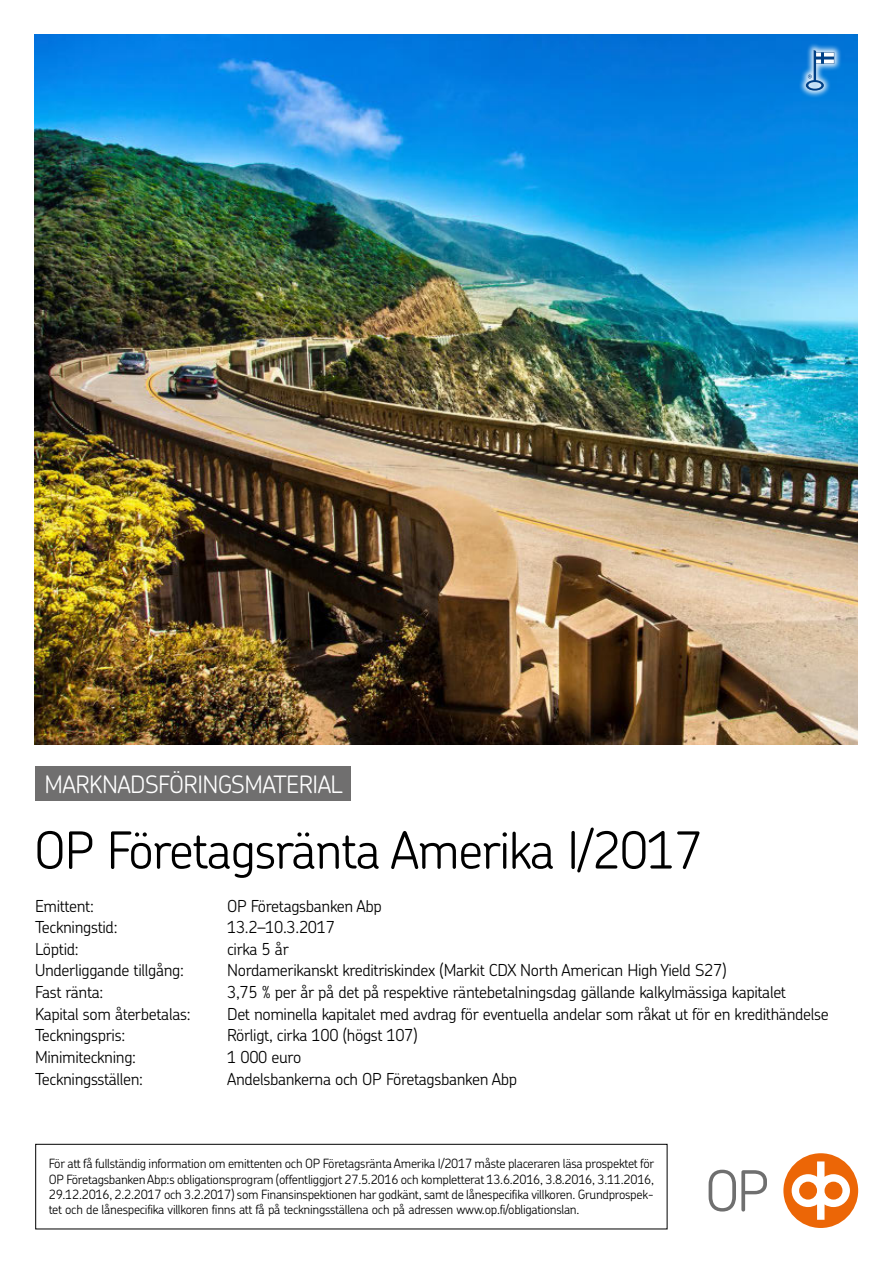
<style>
.page{position:relative;width:893px;height:1263px;background:#fff}
.page>*{position:absolute;margin:0;border:0;box-sizing:border-box;transform-origin:0 0}
.t1{font:300 51px "OP Chevin Pro";letter-spacing:-.025em;color:#000}
.t2{font:300 24px "OP Chevin Pro";letter-spacing:-.025em;color:#fff}
.t3{font:300 16.5px "OP Chevin Pro";letter-spacing:-.02em;color:#000}
.t4{font:300 12.75px/15.3px "OP Chevin Pro";letter-spacing:-.02em;color:#000;text-align:justify}
</style>
<div class="page">
<div style="left:35px;top:1144px;width:632px;height:85px;border:1px solid #000"></div>
<svg style="left:709px;top:1170px;width:58px;height:41px"></svg>
<div style="left:783px;top:1153px;width:75px;height:75px;background:#ec6606;border-radius:50%"></div>
<svg style="left:792px;top:1161px;width:58px;height:59px"></svg>
<img style="left:34px;top:34px;width:824px;height:710px">
<div style="left:798px;top:43px;width:44px;height:55px;background:#fff;opacity:.84"></div>
<svg style="left:806px;top:50px;width:28px;height:41px"></svg>
<div style="left:35px;top:766px;width:316px;height:34px;background:#706f6f"></div>
<h2 class="t2" style="left:45px;top:768px;width:300px">MARKNADSFÖRINGSMATERIAL</h2>
<h1 class="t1" style="left:34px;top:816px;width:670px">OP Företagsränta Amerika I/2017</h1>
<p class="t3" style="left:35px;top:894px;width:60px">Emittent:</p>
<p class="t3" style="left:227px;top:894px;width:156px">OP Företagsbanken Abp</p>
<p class="t3" style="left:35px;top:916px;width:84px">Teckningstid:</p>
<p class="t3" style="left:227px;top:916px;width:109px">13.2–10.3.2017</p>
<p class="t3" style="left:35px;top:938px;width:45px">Löptid:</p>
<p class="t3" style="left:227px;top:938px;width:63px">cirka 5 år</p>
<p class="t3" style="left:35px;top:959px;width:150px">Underliggande tillgång:</p>
<p class="t3" style="left:227px;top:959px;width:501px">Nordamerikanskt kreditriskindex (Markit CDX North American High Yield S27)</p>
<p class="t3" style="left:35px;top:981px;width:70px">Fast ränta:</p>
<p class="t3" style="left:227px;top:981px;width:561px">3,75 % per år på det på respektive räntebetalningsdag gällande kalkylmässiga kapitalet</p>
<p class="t3" style="left:35px;top:1003px;width:157px">Kapital som återbetalas:</p>
<p class="t3" style="left:227px;top:1003px;width:603px">Det nominella kapitalet med avdrag för eventuella andelar som råkat ut för en kredithändelse</p>
<p class="t3" style="left:35px;top:1024px;width:92px">Teckningspris:</p>
<p class="t3" style="left:227px;top:1024px;width:192px">Rörligt, cirka 100 (högst 107)</p>
<p class="t3" style="left:35px;top:1046px;width:103px">Minimiteckning:</p>
<p class="t3" style="left:227px;top:1046px;width:76px">1 000 euro</p>
<p class="t3" style="left:35px;top:1067px;width:110px">Teckningsställen:</p>
<p class="t3" style="left:227px;top:1067px;width:292px">Andelsbankerna och OP Företagsbanken Abp</p>
<p class="t4" style="left:49px;top:1156px;width:607px">För att få fullständig information om emittenten och OP Företagsränta Amerika I/2017 måste placeraren läsa prospektet för OP Företagsbanken Abp:s obligationsprogram (offentliggjort 27.5.2016 och kompletterat 13.6.2016, 3.8.2016, 3.11.2016, 29.12.2016, 2.2.2017 och 3.2.2017) som Finansinspektionen har godkänt, samt de lånespecifika villkoren. Grundprospek&shy;tet och de lånespecifika villkoren finns att få på teckningsställena och på adressen www.op.fi/obligationslan.</p>
</div>
